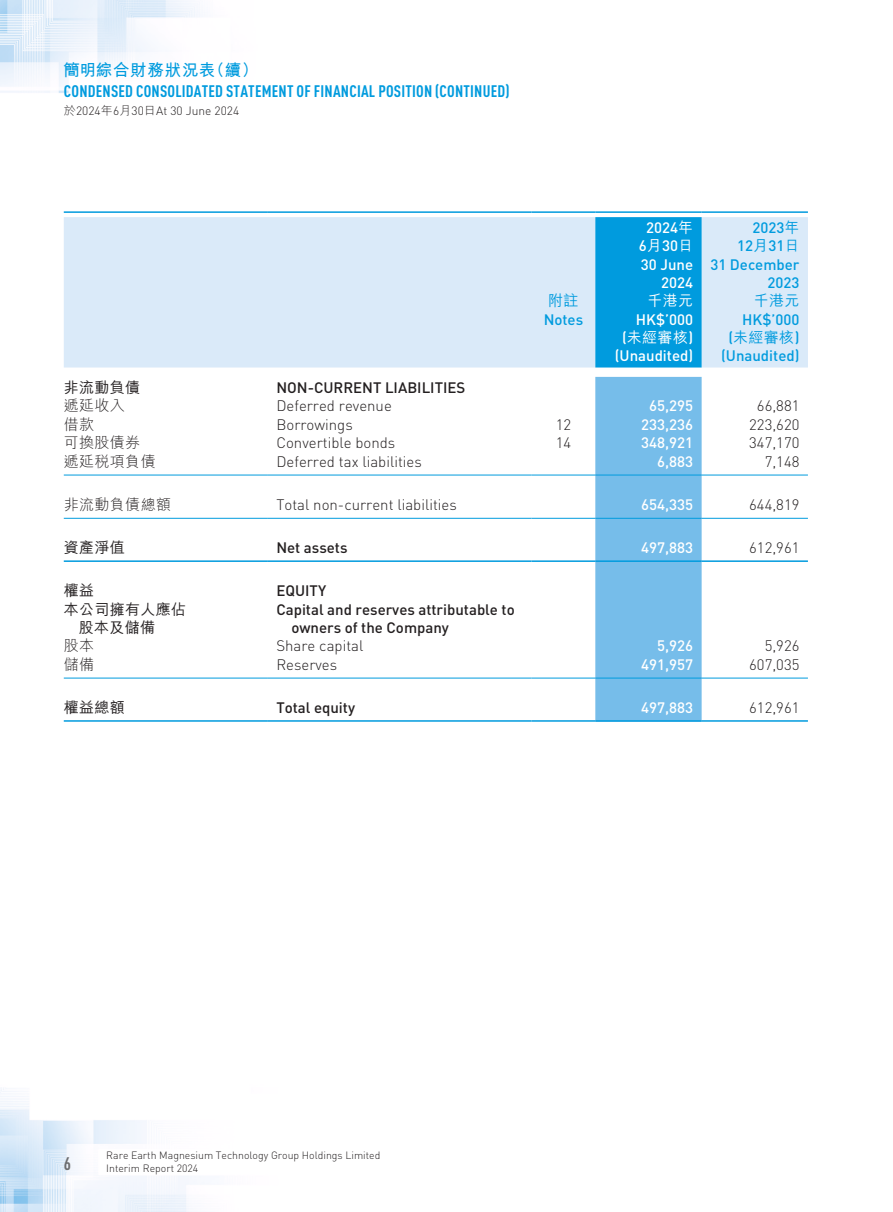
<style>
.page{position:relative;width:893px;height:1212px;background:#fff}
.page>*{position:absolute;margin:0;border:0;box-sizing:border-box;transform-origin:0 0}
.t1{font:700 condensed 18px "DIN Pro";color:#6c6d70}
.t2{font:700 condensed 16.5px "DIN Pro";letter-spacing:.015em;color:#009bde}
.t3{font:700 16.5px "M Hei HK";letter-spacing:.035em;color:#009bde}
._00_Body{font:300 15px "DIN Pro";color:#231f20}
._00_Body-2{font:500 15px "DIN Pro";color:#231f20}
._50_Table{font:500 15px "DIN Pro";color:#fff}
._50_Table-2{font:300 15px "DIN Pro";color:#231f20}
._50_Table-3{font:500 15px "DIN Pro";color:#009bde}
._50_Table-4{font:500 15px "M Hei HK";letter-spacing:.025em;color:#231f20}
._50_Table-5{font:300 15px "M Hei HK";letter-spacing:.025em;color:#231f20}
._50_Table-6{font:500 15px "M Hei HK";letter-spacing:.025em;color:#009bde}
._50_Table-7{font:500 15px "M Hei HK";letter-spacing:.025em;color:#fff}
.t4{font:300 12px "DIN Pro";color:#231f20}
.t5{font:300 10.5px/13.5px "DIN Pro";color:#231f20}
.s1{font-family:"M Hei HK"}
.s2{font-family:"DIN Pro"}
</style>
<div class="page">
<img style="left:0;top:0;width:808px;height:1212px">
<div style="left:64px;top:217px;width:744px;height:150px;background:#daeaf9"></div>
<div style="left:595px;top:217px;width:107px;height:150px;background:#009bde"></div>
<div style="left:595px;top:377px;width:107px;height:343px;background:#76bdea"></div>
<hr style="left:64px;top:211px;width:204px;height:2px;background:#009bde">
<hr style="left:268px;top:211px;width:263px;height:2px;background:#009bde">
<hr style="left:531px;top:211px;width:64px;height:2px;background:#009bde">
<hr style="left:595px;top:211px;width:107px;height:2px;background:#009bde">
<hr style="left:702px;top:211px;width:106px;height:2px;background:#009bde">
<hr style="left:64px;top:475px;width:204px;height:1px;background:#009bde">
<hr style="left:268px;top:475px;width:263px;height:1px;background:#009bde">
<hr style="left:531px;top:475px;width:64px;height:1px;background:#009bde">
<hr style="left:595px;top:475px;width:107px;height:1px;background:#009bde">
<hr style="left:702px;top:475px;width:106px;height:1px;background:#009bde">
<hr style="left:64px;top:518px;width:204px;height:1px;background:#009bde">
<hr style="left:268px;top:518px;width:263px;height:1px;background:#009bde">
<hr style="left:531px;top:518px;width:64px;height:1px;background:#009bde">
<hr style="left:595px;top:518px;width:107px;height:1px;background:#009bde">
<hr style="left:702px;top:518px;width:106px;height:1px;background:#009bde">
<hr style="left:64px;top:560px;width:204px;height:2px;background:#009bde">
<hr style="left:268px;top:560px;width:263px;height:2px;background:#009bde">
<hr style="left:531px;top:560px;width:64px;height:2px;background:#009bde">
<hr style="left:595px;top:560px;width:107px;height:2px;background:#009bde">
<hr style="left:702px;top:560px;width:106px;height:2px;background:#009bde">
<hr style="left:64px;top:678px;width:204px;height:1px;background:#009bde">
<hr style="left:268px;top:678px;width:263px;height:1px;background:#009bde">
<hr style="left:531px;top:678px;width:64px;height:1px;background:#009bde">
<hr style="left:595px;top:678px;width:107px;height:1px;background:#009bde">
<hr style="left:702px;top:678px;width:106px;height:1px;background:#009bde">
<hr style="left:64px;top:720px;width:204px;height:2px;background:#009bde">
<hr style="left:268px;top:720px;width:263px;height:2px;background:#009bde">
<hr style="left:531px;top:720px;width:64px;height:2px;background:#009bde">
<hr style="left:595px;top:720px;width:107px;height:2px;background:#009bde">
<hr style="left:702px;top:720px;width:106px;height:2px;background:#009bde">
<p class="t3" style="left:63px;top:57px;width:196px">簡明綜合財務狀況表（續）</p>
<p class="t2" style="left:64px;top:78px;width:447px">CONDENSED CONSOLIDATED STATEMENT OF FINANCIAL POSITION (CONTINUED)</p>
<p class="t4" style="left:64px;top:101px;width:177px"><span class="s1">於</span>2024<span class="s1">年</span>6<span class="s1">月</span>30<span class="s1">日</span>At 30 June 2024</p>
<p class="_50_Table" style="left:646px;top:216px;width:48px">2024<span class="s1">年</span></p>
<p class="_50_Table" style="left:639px;top:234px;width:56px">6<span class="s1">月</span>30<span class="s1">日</span></p>
<p class="_50_Table" style="left:641px;top:252px;width:54px">30 June</p>
<p class="_50_Table" style="left:661px;top:270px;width:33px">2024</p>
<p class="_50_Table-3" style="left:752px;top:216px;width:48px">2023<span class="s1">年</span></p>
<p class="_50_Table-3" style="left:737px;top:234px;width:64px">12<span class="s1">月</span>31<span class="s1">日</span></p>
<p class="_50_Table-3" style="left:710px;top:252px;width:90px">31 December</p>
<p class="_50_Table-3" style="left:767px;top:270px;width:33px">2023</p>
<p class="_50_Table-6" style="left:548px;top:290px;width:32px">附註</p>
<p class="_50_Table-7" style="left:647px;top:290px;width:47px">千港元</p>
<p class="_50_Table-6" style="left:754px;top:290px;width:47px">千港元</p>
<p class="_50_Table-3" style="left:544px;top:307px;width:41px">Notes</p>
<p class="_50_Table" style="left:636px;top:307px;width:59px">HK$’000</p>
<p class="_50_Table-3" style="left:742px;top:307px;width:59px">HK$’000</p>
<p class="_50_Table-7" style="left:622px;top:326px;width:72px"><span class="s2">(</span>未經審核<span class="s2">)</span></p>
<p class="_50_Table-6" style="left:728px;top:326px;width:72px"><span class="s2">(</span>未經審核<span class="s2">)</span></p>
<p class="_50_Table" style="left:615px;top:344px;width:80px">(Unaudited)</p>
<p class="_50_Table-3" style="left:721px;top:344px;width:80px">(Unaudited)</p>
<p class="_50_Table-4" style="left:64px;top:377px;width:78px">非流動負債</p>
<p class="_00_Body-2" style="left:276px;top:375px;width:190px">NON-CURRENT LIABILITIES</p>
<p class="_50_Table-5" style="left:64px;top:398px;width:63px">遞延收入</p>
<p class="_00_Body" style="left:276px;top:394px;width:117px">Deferred revenue</p>
<p class="_50_Table" style="left:649px;top:394px;width:45px">65,295</p>
<p class="_50_Table-2" style="left:757px;top:394px;width:44px">66,881</p>
<p class="_50_Table-5" style="left:64px;top:417px;width:32px">借款</p>
<p class="_00_Body" style="left:276px;top:413px;width:78px">Borrowings</p>
<p class="_50_Table-2" style="left:556px;top:413px;width:17px">12</p>
<p class="_50_Table" style="left:641px;top:412px;width:53px">233,236</p>
<p class="_50_Table-2" style="left:749px;top:413px;width:52px">223,620</p>
<p class="_50_Table-5" style="left:64px;top:435px;width:78px">可換股債券</p>
<p class="_00_Body" style="left:276px;top:431px;width:120px">Convertible bonds</p>
<p class="_50_Table-2" style="left:556px;top:431px;width:17px">14</p>
<p class="_50_Table" style="left:641px;top:431px;width:53px">348,921</p>
<p class="_50_Table-2" style="left:749px;top:431px;width:52px">347,170</p>
<p class="_50_Table-5" style="left:64px;top:453px;width:93px">遞延稅項負債</p>
<p class="_00_Body" style="left:276px;top:450px;width:147px">Deferred tax liabilities</p>
<p class="_50_Table" style="left:657px;top:449px;width:37px">6,883</p>
<p class="_50_Table-2" style="left:765px;top:450px;width:36px">7,148</p>
<p class="_50_Table-5" style="left:64px;top:497px;width:109px">非流動負債總額</p>
<p class="_00_Body" style="left:276px;top:493px;width:182px">Total non-current liabilities</p>
<p class="_50_Table" style="left:641px;top:492px;width:53px">654,335</p>
<p class="_50_Table-2" style="left:749px;top:493px;width:52px">644,819</p>
<p class="_50_Table-4" style="left:64px;top:537px;width:63px">資產淨值</p>
<p class="_00_Body-2" style="left:276px;top:536px;width:73px">Net assets</p>
<p class="_50_Table" style="left:641px;top:536px;width:53px">497,883</p>
<p class="_50_Table-2" style="left:749px;top:536px;width:52px">612,961</p>
<p class="_50_Table-4" style="left:64px;top:580px;width:32px">權益</p>
<p class="_00_Body-2" style="left:276px;top:579px;width:51px">EQUITY</p>
<p class="_50_Table-4" style="left:64px;top:598px;width:124px">本公司擁有人應佔</p>
<p class="_50_Table-4" style="left:79px;top:616px;width:78px">股本及儲備</p>
<p class="_00_Body-2" style="left:276px;top:597px;width:240px">Capital and reserves attributable to</p>
<p class="_00_Body-2" style="left:291px;top:615px;width:159px">owners of the Company</p>
<p class="_50_Table-5" style="left:64px;top:638px;width:32px">股本</p>
<p class="_00_Body" style="left:276px;top:634px;width:89px">Share capital</p>
<p class="_50_Table" style="left:657px;top:634px;width:37px">5,926</p>
<p class="_50_Table-2" style="left:765px;top:634px;width:36px">5,926</p>
<p class="_50_Table-5" style="left:64px;top:656px;width:32px">儲備</p>
<p class="_00_Body" style="left:276px;top:653px;width:62px">Reserves</p>
<p class="_50_Table" style="left:641px;top:652px;width:53px">491,957</p>
<p class="_50_Table-2" style="left:749px;top:653px;width:52px">607,035</p>
<p class="_50_Table-4" style="left:64px;top:696px;width:63px">權益總額</p>
<p class="_00_Body-2" style="left:276px;top:695px;width:80px">Total equity</p>
<p class="_50_Table" style="left:641px;top:695px;width:53px">497,883</p>
<p class="_50_Table-2" style="left:749px;top:696px;width:52px">612,961</p>
<p class="t1" style="left:64px;top:1149px;width:9px">6</p>
<p class="t5" style="left:106px;top:1147px;width:276px">Rare Earth Magnesium Technology Group Holdings Limited<br>Interim Report 2024</p>
</div>
